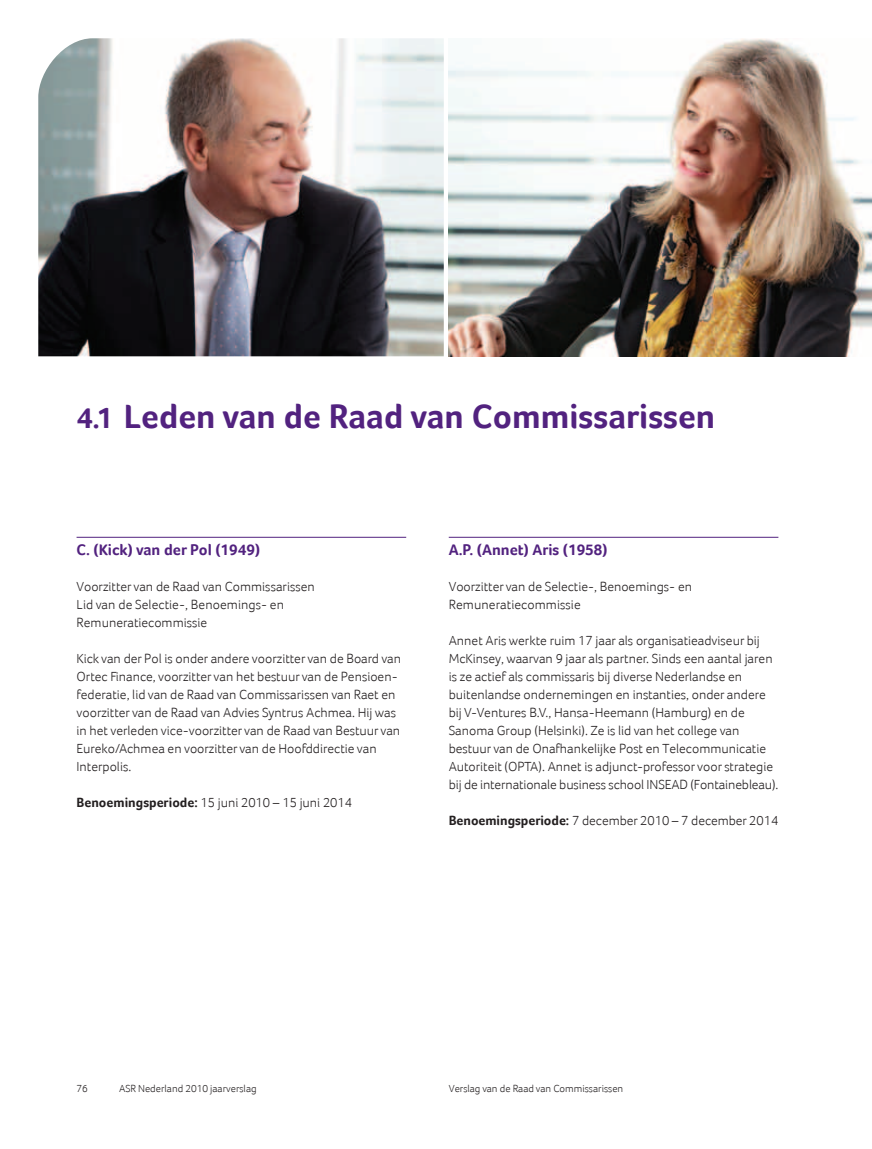
<style>
.page{position:relative;width:872px;height:1149px;background:#fff}
.page>*{position:absolute;margin:0;border:0;box-sizing:border-box;transform-origin:0 0}
.t1{font:700 34.5px "Foco";color:#52227f}
.t2{font:700 15.75px "Foco";color:#52227f}
.t3{font:300 13.5px/18px "Foco";color:#231f20}
.t4{font:300 10.5px "Foco";color:#231f20}
.s1{font-size:30px}
.s2{font-weight:700}
</style>
<div class="page">
<hr style="left:77px;top:537px;width:329px;height:1px;background:#52227f">
<hr style="left:449px;top:537px;width:329px;height:1px;background:#52227f">
<img style="left:449px;top:38px;width:423px;height:318px">
<img style="left:38px;top:38px;width:406px;height:318px">
<h1 class="t1" style="left:77px;top:396px;width:640px"><span class="s1">4.1</span> Leden van de Raad van Commissarissen</h1>
<p class="t2" style="left:77px;top:539px;width:185px">C. (Kick) van der Pol (1949)</p>
<p class="t3" style="left:77px;top:576px;width:240px">Voorzitter van de Raad van Commissarissen<br>Lid van de Selectie-, Benoemings- en<br>Remuneratiecommissie</p>
<p class="t3" style="left:77px;top:648px;width:326px">Kick van der Pol is onder andere voorzitter van de Board van Ortec Finance, voorzitter van het bestuur van de Pensioen&shy;federatie, lid van de Raad van Commissarissen van Raet en voorzitter van de Raad van Advies Syntrus Achmea. Hij was in het verleden vice-voorzitter van de Raad van Bestuur van Eureko/Achmea en voorzitter van de Hoofddirectie van Interpolis.</p>
<p class="t3" style="left:77px;top:792px;width:277px"><span class="s2">Benoemingsperiode:</span> 15 juni 2010 – 15 juni 2014</p>
<p class="t2" style="left:449px;top:539px;width:160px">A.P. (Annet) Aris (1958)</p>
<p class="t3" style="left:449px;top:576px;width:245px">Voorzitter van de Selectie-, Benoemings- en<br>Remuneratiecommissie</p>
<p class="t3" style="left:449px;top:630px;width:331px">Annet Aris werkte ruim 17 jaar als organisatieadviseur bij McKinsey, waarvan 9 jaar als partner. Sinds een aantal jaren is ze actief als commissaris bij diverse Nederlandse en buitenlandse ondernemingen en instanties, onder andere bij V-Ventures B.V., Hansa-Heemann (Hamburg) en de Sanoma Group (Helsinki). Ze is lid van het college van bestuur van de Onafhankelijke Post en Telecommunicatie Autoriteit (OPTA). Annet is adjunct-professor voor strategie bij de internationale business school INSEAD (Fontainebleau).</p>
<p class="t3" style="left:449px;top:810px;width:331px"><span class="s2">Benoemingsperiode:</span> 7 december 2010 – 7 december 2014</p>
<p class="t4" style="left:77px;top:1081px;width:13px">76</p>
<p class="t4" style="left:119px;top:1081px;width:139px">ASR Nederland 2010 jaarverslag</p>
<p class="t4" style="left:449px;top:1081px;width:176px">Verslag van de Raad van Commissarissen</p>
</div>
